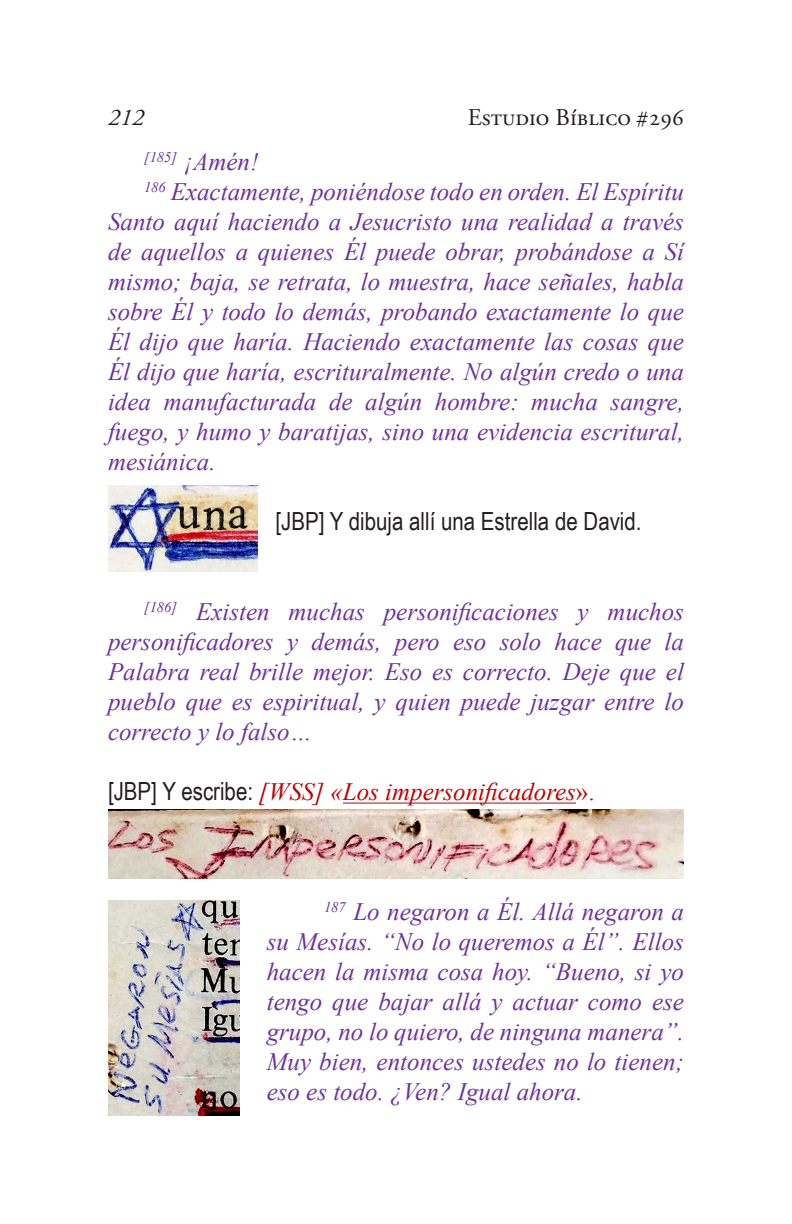
<style>
.page{position:relative;width:792px;height:1224px;background:#fff}
.page>*{position:absolute;margin:0;border:0;box-sizing:border-box;transform-origin:0 0}
.t1{font:italic 25px/30px "Times New Roman";color:#7030a0;text-align:justify}
.t2{font:italic 25px "Times New Roman";color:#c00000}
.t3{font:25px "Arial Narrow";color:#231f20}
.t4{font:24px "Adobe Garamond Pro";color:#231f20}
.t5{font:italic 24px "Adobe Garamond Pro";color:#231f20}
.s1{font-family:"Arial Narrow";font-style:normal;color:#231f20}
.s2{font-style:normal}
</style>
<div class="page">
<hr style="left:343px;top:803px;width:233px;height:1px;background:#c00000">
<img style="left:108px;top:486px;width:149px;height:86px">
<img style="left:108px;top:809px;width:576px;height:69px">
<img style="left:108px;top:900px;width:132px;height:216px">
<p class="t5" style="left:108px;top:103px;width:37px">212</p>
<p class="t4" style="left:468px;top:103px;width:218px">Estudio Bíblico #296</p>
<p class="t1" style="left:144px;top:146px;width:116px"><sup>[185]</sup> ¡Amén!</p>
<p class="t1" style="left:108px;top:176px;width:578px;text-indent:36px"><sup>186</sup> Exactamente, poniéndose todo en orden. El Espíritu Santo aquí haciendo a Jesucristo una realidad a través de aquellos a quienes Él puede obrar, probándose a Sí mismo; baja, se retrata, lo muestra, hace señales, habla sobre Él y todo lo demás, probando exactamente lo que Él dijo que haría. Haciendo exactamente las cosas que Él dijo que haría, escrituralmente. No algún credo o una idea manufacturada de algún hombre: mucha sangre, fuego, y humo y baratijas, sino una evidencia escritural, mesiánica.</p>
<p class="t3" style="left:275px;top:503px;width:368px">[JBP] Y dibuja allí una Estrella de David.</p>
<p class="t1" style="left:108px;top:596px;width:578px;text-indent:36px"><sup>[186]</sup> Existen muchas personificaciones y muchos personificadores y demás, pero eso solo hace que la Palabra real brille mejor. Eso es correcto. Deje que el pueblo que es espiritual, y quien puede juzgar entre lo correcto y lo falso…</p>
<p class="t2" style="left:108px;top:775px;width:488px"><span class="s1">[JBP] Y escribe:</span> [WSS] «Los impersonificadores<span class="s2">».</span></p>
<p class="t1" style="left:267px;top:896px;width:419px;text-indent:57px"><sup>187</sup> Lo negaron a Él. Allá negaron a su Mesías. “No lo queremos a Él”. Ellos hacen la misma cosa hoy. “Bueno, si yo tengo que bajar allá y actuar como ese grupo, no lo quiero, de ninguna manera”.<br>Muy bien, entonces ustedes no lo tienen; eso es todo. ¿Ven? Igual ahora.</p>
</div>
